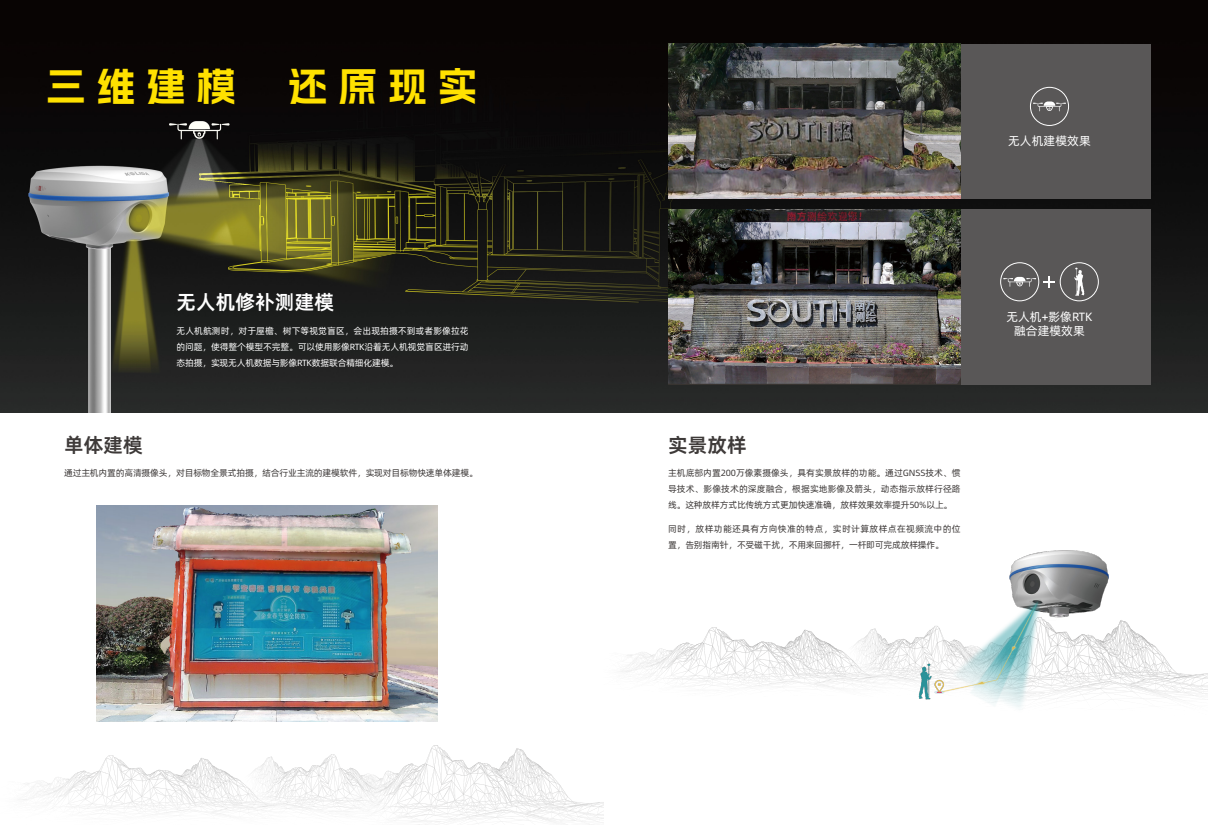
<style>
.page{position:relative;width:1208px;height:825px;background:#fff}
.page>*{position:absolute;margin:0;border:0;box-sizing:border-box;transform-origin:0 0}
.t1{font:700 39px "Alimama Shu Hei Ti";letter-spacing:.28em;color:#ffe100}
.t2{font:20px "Alibaba Pu Hui Ti 2 85 Bold";color:#fff}
.t3{font:20px "Alibaba Pu Hui Ti 2 85 Bold";color:#3e3a39}
.t4{font:12px/14.4px "Alibaba Pu Hui Ti 2 55 Regular";color:#fff;text-align:center}
.t5{font:9px/16px "Alibaba Pu Hui Ti 2 55 Regular";letter-spacing:-.025em;color:#3e3a39;text-align:justify}
.t6{font:9px/16px "Alibaba Pu Hui Ti 2 55 Regular";letter-spacing:-.025em;color:#fff;text-align:justify}
.t7{font:9px/16px "Alibaba Pu Hui Ti 2 55 Regular";letter-spacing:.035em;color:#3e3a39}
</style>
<div class="page">
<img style="left:0;top:0;width:1208px;height:413px">
<img style="left:22px;top:746px;width:582px;height:79px">
<img style="left:621px;top:627px;width:586px;height:72px">
<img style="left:96px;top:505px;width:341px;height:217px">
<div style="left:668px;top:210px;width:482px;height:175px;background:#595757"></div>
<img style="left:668px;top:210px;width:292px;height:175px">
<div style="left:668px;top:44px;width:482px;height:155px;background:#595757"></div>
<img style="left:668px;top:44px;width:292px;height:155px">
<svg style="left:1033px;top:101px;width:33px;height:10px"></svg>
<div style="left:1030px;top:87px;width:39px;height:39px;border:1px solid #fff;border-radius:50%"></div>
<svg style="left:1003px;top:277px;width:33px;height:10px"></svg>
<div style="left:1000px;top:262px;width:39px;height:39px;border:1px solid #fff;border-radius:50%"></div>
<div style="left:1059px;top:262px;width:39px;height:39px;border:1px solid #fff;border-radius:50%"></div>
<svg style="left:1043px;top:276px;width:12px;height:12px"></svg>
<svg style="left:1074px;top:267px;width:10px;height:29px"></svg>
<img style="left:846px;top:550px;width:286px;height:157px">
<h1 class="t1" style="left:47px;top:67px;width:190px">三维建模</h1>
<h1 class="t1" style="left:288px;top:67px;width:190px">还原现实</h1>
<h2 class="t2" style="left:177px;top:286px;width:159px">无人机修补测建模</h2>
<h2 class="t3" style="left:64px;top:429px;width:80px">单体建模</h2>
<p class="t6" style="left:177px;top:322px;width:294px">无人机航测时，对于屋檐、树下等视觉盲区，会出现拍摄不到或者影像拉花的问题，使得整个模型不完整。可以使用影像RTK沿着无人机视觉盲区进行动态拍摄，实现无人机数据与影像RTK数据联合精细化建模。</p>
<p class="t5" style="left:64px;top:464px;width:415px">通过主机内置的高清摄像头，对目标物全景式拍摄，结合行业主流的建模软件，实现对目标物快速单体建模。</p>
<h3 class="t4" style="left:1008px;top:133px;width:84px">无人机建模效果</h3>
<h2 class="t3" style="left:668px;top:429px;width:80px">实景放样</h2>
<p class="t5" style="left:668px;top:464px;width:294px">主机底部内置200万像素摄像头，具有实景放样的功能。通过GNSS技术、惯导技术、影像技术的深度融合，根据实地影像及箭头，动态指示放样行径路线。这种放样方式比传统方式更加快速准确，放样效果效率提升50%以上。</p>
<p class="t7" style="left:668px;top:520px;width:294px">同时，放样功能还具有方向快准的特点，实时计算放样点在视频流中的位置，告别指南针，不受磁干扰，不用来回挪杆，一杆即可完成放样操作。</p>
<h3 class="t4" style="left:1006px;top:309px;width:88px">无人机+影像RTK融合建模效果</h3>
</div>
